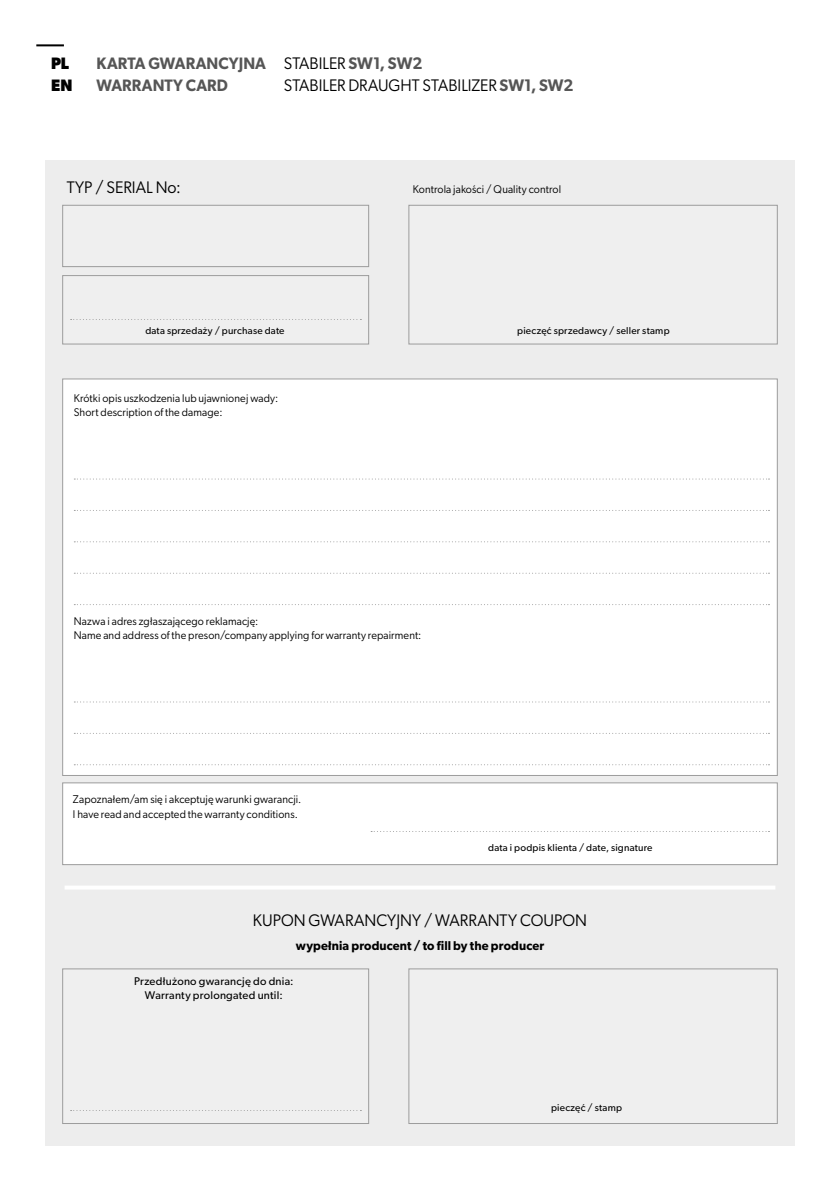
<style>
.page{position:relative;width:840px;height:1191px;background:#fff}
.page>*{position:absolute;margin:0;border:0;box-sizing:border-box;transform-origin:0 0}
.t1{font:16.8px "Gibson";color:#000;scale:.96 1}
.t2{font:16.8px "Gibson";color:#000;scale:.95 1}
.t3{font:600 16.6px "Gibson";letter-spacing:.005em;color:#565656;scale:.95 1}
.t4{font:700 16.6px "Gibson";color:#000;scale:.95 1}
.t5{font:600 12.8px "Gibson";letter-spacing:.01em;color:#000;scale:.96 1}
.t6{font:11.2px/14.4px "Gibson";letter-spacing:.01em;color:#000;scale:.96 1}
.t7{font:11.2px/14px "Gibson";letter-spacing:.02em;color:#000;text-align:center}
.t8{font:10px "Gibson";letter-spacing:.02em;color:#000}
.s1{font-weight:400;font-size:16.8px;color:#000}
.s2{font-size:16.8px}
.s3{font-weight:600;color:#565656}
</style>
<div class="page">
<div style="left:45px;top:160px;width:749px;height:985px;background:#ededed"></div>
<div style="left:62px;top:782px;width:715px;height:83px;background:#fff;border:1px solid #9c9c9c"></div>
<div style="left:62px;top:379px;width:715px;height:396px;background:#fff;border:1px solid #9c9c9c"></div>
<div style="left:62px;top:205px;width:307px;height:62px;background:#efefef;border:1px solid #9c9c9c"></div>
<div style="left:62px;top:968px;width:307px;height:155px;background:#efefef;border:1px solid #9c9c9c"></div>
<div style="left:62px;top:275px;width:307px;height:69px;background:#efefef;border:1px solid #9c9c9c"></div>
<div style="left:408px;top:205px;width:369px;height:139px;background:#efefef;border:1px solid #9c9c9c"></div>
<div style="left:408px;top:968px;width:369px;height:155px;background:#efefef;border:1px solid #9c9c9c"></div>
<svg style="left:71px;top:319px;width:290px;height:1px"></svg>
<svg style="left:71px;top:1110px;width:290px;height:1px"></svg>
<svg style="left:371px;top:831px;width:398px;height:1px"></svg>
<svg style="left:74px;top:733px;width:695px;height:1px"></svg>
<svg style="left:74px;top:573px;width:695px;height:1px"></svg>
<svg style="left:74px;top:701px;width:695px;height:1px"></svg>
<svg style="left:74px;top:541px;width:695px;height:1px"></svg>
<svg style="left:74px;top:510px;width:695px;height:1px"></svg>
<svg style="left:74px;top:478px;width:695px;height:1px"></svg>
<svg style="left:74px;top:764px;width:695px;height:1px"></svg>
<svg style="left:74px;top:604px;width:695px;height:1px"></svg>
<hr style="left:64px;top:885px;width:711px;height:4px;background:#fff">
<hr style="left:36px;top:44px;width:28px;height:2px;background:#000">
<h2 class="t4" style="left:51px;top:53px;width:21px">PL</h2>
<h2 class="t3" style="left:96px;top:53px;width:344px">KARTA GWARANCYJNA <span class="s1">STABILER</span> <span class="s2">SW1, SW2</span></h2>
<h2 class="t4" style="left:51px;top:75px;width:24px">EN</h2>
<h2 class="t3" style="left:96px;top:75px;width:140px">WARRANTY CARD</h2>
<h1 class="t2" style="left:283px;top:75px;width:306px">STABILER DRAUGHT STABILIZER <span class="s3">SW1, SW2</span></h1>
<h1 class="t1" style="left:67px;top:177px;width:120px">TYP / SERIAL No:</h1>
<p class="t8" style="left:145px;top:324px;width:141px">data sprzedaży / purchase date</p>
<p class="t6" style="left:74px;top:391px;width:214px">Krótki opis uszkodzenia lub ujawnionej wady:<br>Short description of the damage:</p>
<p class="t6" style="left:412px;top:182px;width:156px">Kontrola jakości / Quality control</p>
<p class="t8" style="left:517px;top:324px;width:154px">pieczęć sprzedawcy / seller stamp</p>
<p class="t6" style="left:74px;top:614px;width:363px">Nazwa i adres zgłaszającego reklamację:<br>Name and address of the preson/company applying for warranty repairment:</p>
<p class="t6" style="left:73px;top:792px;width:239px">Zapoznałem/am się i akceptuję warunki gwarancji.<br>I have read and accepted the warranty conditions.</p>
<p class="t8" style="left:488px;top:841px;width:166px">data i podpis klienta / date, signature</p>
<h1 class="t1" style="left:253px;top:910px;width:349px">KUPON GWARANCYJNY / WARRANTY COUPON</h1>
<p class="t5" style="left:295px;top:937px;width:260px">wypełnia producent / to fill by the producer</p>
<p class="t7" style="left:134px;top:974px;width:161px">Przedłużono gwarancję do dnia:<br>Warranty prolongated until:</p>
<p class="t8" style="left:550px;top:1102px;width:72px">pieczęć / stamp</p>
</div>
